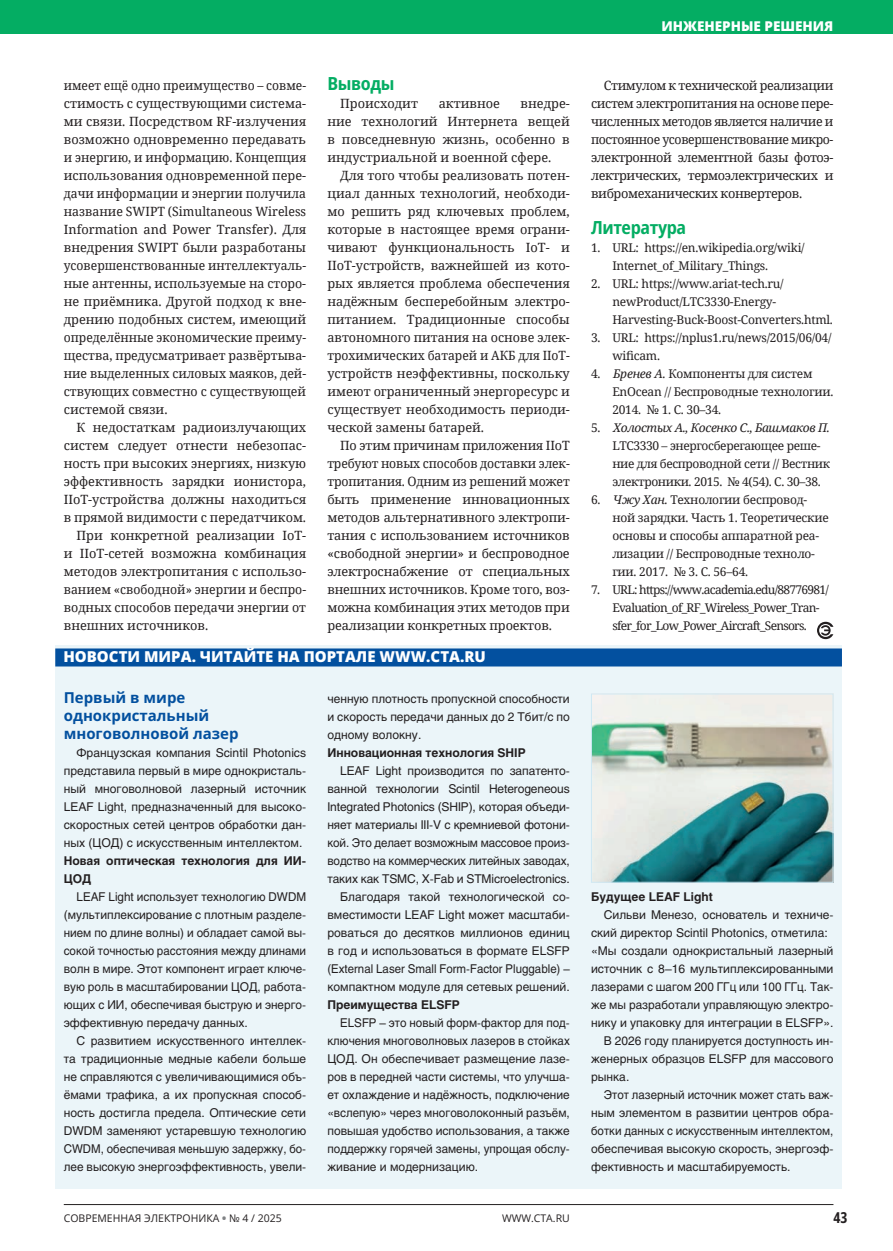
<style>
.page{position:relative;width:893px;height:1251px;background:#fff}
.page>*{position:absolute;margin:0;border:0;box-sizing:border-box;transform-origin:0 0}
.t1{font:700 semi-condensed 18px "Open Sans";letter-spacing:-.02em;color:#04ad63}
.t2{font:700 15px/18px "Open Sans";color:#03509f}
.t3{font:800 15px "Open Sans";color:#fff}
.t4{font:700 15px "Open Sans Condensed";color:#231f20}
.t5{font:800 13.5px "Open Sans";color:#fff}
.t6{font:12.75px/18px "Noto Serif";color:#231f20;text-align:justify}
.t7{font:12.75px/18px "Noto Serif";color:#231f20;text-align:justify;scale:.95 1}
.t8{font:12.75px "Noto Serif";color:#231f20;scale:.96 1}
.t9{font:12px/18px "Helios C";color:#231f20;text-align:justify}
.t10{font:12px/18px "Noto Serif";letter-spacing:-.02em;color:#231f20}
.t11{font:12px/18px "Helios C";color:#231f20;text-align:justify;scale:.96 1}
.t12{font:12px/18px "Noto Serif";letter-spacing:-.06em;color:#231f20}
.t13{font:700 12px/18px "Helios C";color:#231f20}
.t14{font:12px "Helios C";color:#231f20;scale:.95 1}
.t15{font:10.5px "Open Sans";color:#231f20}
.s1{font-style:italic}
.s2{font-weight:800;color:#808285}
</style>
<div class="page">
<div style="left:0;top:0;width:893px;height:34px;background:#04ad63"></div>
<hr style="left:64px;top:1203px;width:769px;height:1px;background:#231f20">
<div style="left:55px;top:644px;width:787px;height:544px;background:#ebf5f9"></div>
<div style="left:55px;top:648px;width:787px;height:18px;background:#03509f"></div>
<img style="left:593px;top:695px;width:238px;height:185px">
<div style="left:591px;top:693px;width:242px;height:189px;border:1px solid #cee8f4"></div>
<svg style="left:817px;top:621px;width:16px;height:18px"></svg>
<p class="t7" style="left:64px;top:76px;width:257px">имеет ещё одно преимущество – совме&shy;стимость с существующими система&shy;ми связи. Посредством RF-излучения возможно одновременно передавать и энергию, и информацию. Концепция использования одновременной пере&shy;дачи информации и энергии получила название SWIPT (Simultaneous Wireless Information and Power Transfer). Для внедрения SWIPT были разработаны усовершенствованные интеллектуаль&shy;ные антенны, используемые на сторо&shy;не приёмника. Другой подход к вне&shy;дрению подобных систем, имеющий определённые экономические преиму&shy;щества, предусматривает развёртыва&shy;ние выделенных силовых маяков, дей&shy;ствующих совместно с существующей системой связи.</p>
<p class="t6" style="left:77px;top:418px;width:231px">К недостаткам радиоизлучающих</p>
<p class="t6" style="left:64px;top:436px;width:244px">систем следует отнести небезопас-</p>
<p class="t6" style="left:64px;top:454px;width:244px">ность при высоких энергиях, низкую</p>
<p class="t6" style="left:64px;top:472px;width:244px">эффективность зарядки ионистора,</p>
<p class="t6" style="left:64px;top:490px;width:244px">IIoT-устройства должны находиться</p>
<p class="t6" style="left:64px;top:508px;width:244px">в прямой видимости с передатчиком.</p>
<p class="t6" style="left:77px;top:526px;width:231px">При конкретной реализации IoT-</p>
<p class="t6" style="left:64px;top:544px;width:244px">и IIoT-сетей возможна комбинация</p>
<p class="t6" style="left:64px;top:562px;width:244px">методов электропитания с использо-</p>
<p class="t8" style="left:64px;top:581px;width:254px">ванием «свободной» энергии и беспро-</p>
<p class="t6" style="left:64px;top:598px;width:244px">водных способов передачи энергии от</p>
<p class="t6" style="left:64px;top:616px;width:146px">внешних источников.</p>
<h1 class="t1" style="left:327px;top:71px;width:69px">Выводы</h1>
<p class="t6" style="left:340px;top:94px;width:79px">Происходит</p>
<p class="t6" style="left:439px;top:94px;width:63px">активное</p>
<p class="t6" style="left:327px;top:94px;width:244px;text-indent:193px">внедре&shy;ние технологий Интернета вещей в повседневную жизнь, особенно в индустриальной и военной сфере.</p>
<p class="t6" style="left:327px;top:166px;width:244px;text-indent:13px">Для того чтобы реализовать потен&shy;циал данных технологий, необходи&shy;мо решить ряд ключевых проблем, которые в настоящее время ограни&shy;чивают функциональность IoT- и IIoТ-устройств, важнейшей из кото&shy;рых является проблема обеспечения надёжным бесперебойным электро&shy;питанием. Традиционные способы автономного питания на основе элек&shy;трохимических батарей и АКБ для IIoТ&shy;устройств неэффективны, поскольку имеют ограниченный энергоресурс и существует необходимость периоди&shy;ческой замены батарей.</p>
<p class="t6" style="left:327px;top:436px;width:244px;text-indent:13px">По этим причинам приложения IIoT требуют новых способов доставки элек&shy;тропитания. Одним из решений может быть применение инновационных методов альтернативного электропи&shy;тания с использованием источников «свободной энергии» и беспроводное электроснабжение от специальных внешних источников. Кроме того, воз&shy;можна комбинация этих методов при реализации конкретных проектов.</p>
<p class="t3" style="left:63px;top:646px;width:424px">НОВОСТИ МИРА. ЧИТАЙТЕ НА ПОРТАЛЕ WWW.CTA.RU</p>
<p class="t2" style="left:64px;top:687px;width:176px">Первый в мире однокристальный многоволновой лазер</p>
<p class="t9" style="left:64px;top:743px;width:244px;text-indent:13px">Французская компания Scintil Photonics представила первый в мире однокристаль&shy;ный многоволновой лазерный источник LEAF Light, предназначенный для высоко&shy;скоростных сетей центров обработки дан&shy;ных (ЦОД) с искусственным интеллектом.</p>
<p class="t13" style="left:64px;top:851px;width:244px">Новая оптическая технология для ИИ-<br>ЦОД</p>
<p class="t9" style="left:64px;top:887px;width:244px;text-indent:13px">LEAF Light использует технологию DWDM (мультиплексирование с плотным разделе&shy;нием по длине волны) и обладает самой вы&shy;сокой точностью расстояния между длинами волн в мире. Этот компонент играет ключе&shy;вую роль в масштабировании ЦОД, работа&shy;ющих с ИИ, обеспечивая быструю и энерго&shy;эффективную передачу данных.</p>
<p class="t9" style="left:64px;top:1031px;width:244px;text-indent:13px">С развитием искусственного интеллек&shy;та традиционные медные кабели больше не справляются с увеличивающимися объ&shy;ёмами трафика, а их пропускная способ&shy;ность достигла предела. Оптические сети DWDM заменяют устаревшую технологию CWDM, обеспечивая меньшую задержку, бо&shy;лее высокую энергоэффективность, увели-</p>
<p class="t9" style="left:327px;top:689px;width:244px">ченную плотность пропускной способности и скорость передачи данных до 2 Тбит/с по одному волокну.</p>
<p class="t13" style="left:327px;top:743px;width:200px">Инновационная технология SHIP</p>
<p class="t9" style="left:327px;top:761px;width:244px;text-align:right">LEAF Light производится по запатенто&shy;ванной технологии Scintil Heterogeneous Integrated Photonics (SHIP), которая объеди&shy;няет материалы III-V с кремниевой фотони&shy;кой. Это делает возможным массовое произ&shy;водство на коммерческих литейных заводах, таких как TSMC, X-Fab и STMicroelectronics.<br>Благодаря такой технологической со&shy;вместимости LEAF Light может масштаби&shy;роваться до десятков миллионов единиц в год и использоваться в формате ELSFP (External Laser Small Form-Factor Pluggable) – компактном модуле для сетевых решений.</p>
<p class="t13" style="left:327px;top:995px;width:134px">Преимущества ELSFP</p>
<p class="t11" style="left:327px;top:1013px;width:254px;text-indent:13px">ELSFP – это новый форм-фактор для под&shy;ключения многоволновых лазеров в стойках ЦОД. Он обеспечивает размещение лазе&shy;ров в передней части системы, что улучша&shy;ет охлаждение и надёжность, подключение «вслепую» через многоволоконный разъём, повышая удобство использования, а также поддержку горячей замены, упрощая обслу&shy;живание и модернизацию.</p>
<p class="t5" style="left:661px;top:17px;width:173px">ИНЖЕНЕРНЫЕ РЕШЕНИЯ</p>
<p class="t6" style="left:591px;top:76px;width:244px;text-indent:13px">Стимулом к технической реализации систем электропитания на основе пере&shy;численных методов является наличие и постоянное усовершенствование микро&shy;электронной элементной базы фотоэ&shy;лектрических, термоэлектрических и вибромеханических конвертеров.</p>
<h1 class="t1" style="left:591px;top:215px;width:97px">Литература</h1>
<p class="t10" style="left:612px;top:238px;width:194px;text-indent:-21px">1. URL: https://en.wikipedia.org/wiki/<br>Internet_of_Military_Things.</p>
<p class="t10" style="left:612px;top:274px;width:222px;text-indent:-21px">2. URL: https://www.ariat-tech.ru/ newProduct/LTC3330-Energy-<br>Harvesting-Buck-Boost-Converters.html.</p>
<p class="t10" style="left:612px;top:328px;width:221px;text-indent:-21px">3. URL: https://nplus1.ru/news/2015/06/04/ wificam.</p>
<p class="t10" style="left:612px;top:364px;width:223px;text-indent:-21px">4. <span class="s1">Бренев А.</span> Компоненты для систем<br>EnOcean // Беспроводные технологии.<br>2014. № 1. С. 30–34.</p>
<p class="t10" style="left:612px;top:418px;width:219px;text-indent:-21px">5. <span class="s1">Холостых А., Косенко С., Башмаков П.<br></span>LTC3330 – энергосберегающее реше&shy;ние для беспроводной сети // Вестник электроники. 2015. № 4(54). С. 30–38.</p>
<p class="t10" style="left:612px;top:490px;width:218px;text-indent:-21px">6. <span class="s1">Чжу Хан.</span> Технологии беспровод&shy;ной зарядки. Часть 1. Теоретические основы и способы аппаратной реа&shy;лизации // Беспроводные техноло&shy;гии. 2017. № 3. С. 56–64.</p>
<p class="t12" style="left:612px;top:580px;width:218px;text-indent:-21px">7. URL: https://www.academia.edu/88776981/<br>Evaluation_of_RF_Wireless_Power_Tran&shy;sfer_for_Low_Power_Aircraft_Sensors.</p>
<p class="t13" style="left:591px;top:887px;width:123px">Будущее LEAF Light</p>
<p class="t9" style="left:604px;top:905px;width:231px">Сильви Менезо, основатель и техниче-</p>
<p class="t9" style="left:591px;top:923px;width:238px">ский директор Scintil Photonics, отметила:</p>
<p class="t9" style="left:591px;top:941px;width:244px">«Мы создали однокристальный лазерный</p>
<p class="t9" style="left:591px;top:959px;width:244px">источник с 8–16 мультиплексированными</p>
<p class="t11" style="left:591px;top:977px;width:254px">лазерами с шагом 200 ГГц или 100 ГГц. Так-</p>
<p class="t9" style="left:591px;top:995px;width:244px">же мы разработали управляющую электро-</p>
<p class="t9" style="left:591px;top:1013px;width:244px">нику и упаковку для интеграции в ELSFP».</p>
<p class="t9" style="left:604px;top:1031px;width:231px">В 2026 году планируется доступность ин-</p>
<p class="t9" style="left:591px;top:1049px;width:244px">женерных образцов ELSFP для массового</p>
<p class="t9" style="left:591px;top:1067px;width:40px">рынка.</p>
<p class="t11" style="left:604px;top:1085px;width:241px">Этот лазерный источник может стать важ-</p>
<p class="t9" style="left:591px;top:1103px;width:244px">ным элементом в развитии центров обра-</p>
<p class="t14" style="left:591px;top:1123px;width:257px">ботки данных с искусственным интеллектом,</p>
<p class="t9" style="left:591px;top:1139px;width:244px">обеспечивая высокую скорость, энергоэф-</p>
<p class="t9" style="left:591px;top:1157px;width:201px">фективность и масштабируемость.</p>
<p class="t15" style="left:64px;top:1210px;width:220px">СОВРЕМЕННАЯ ЭЛЕКТРОНИКА <span class="s2">•</span> № 4 / 2025</p>
<p class="t15" style="left:502px;top:1210px;width:69px">WWW.CTA.RU</p>
<p class="t4" style="left:833px;top:1207px;width:16px">43</p>
</div>
